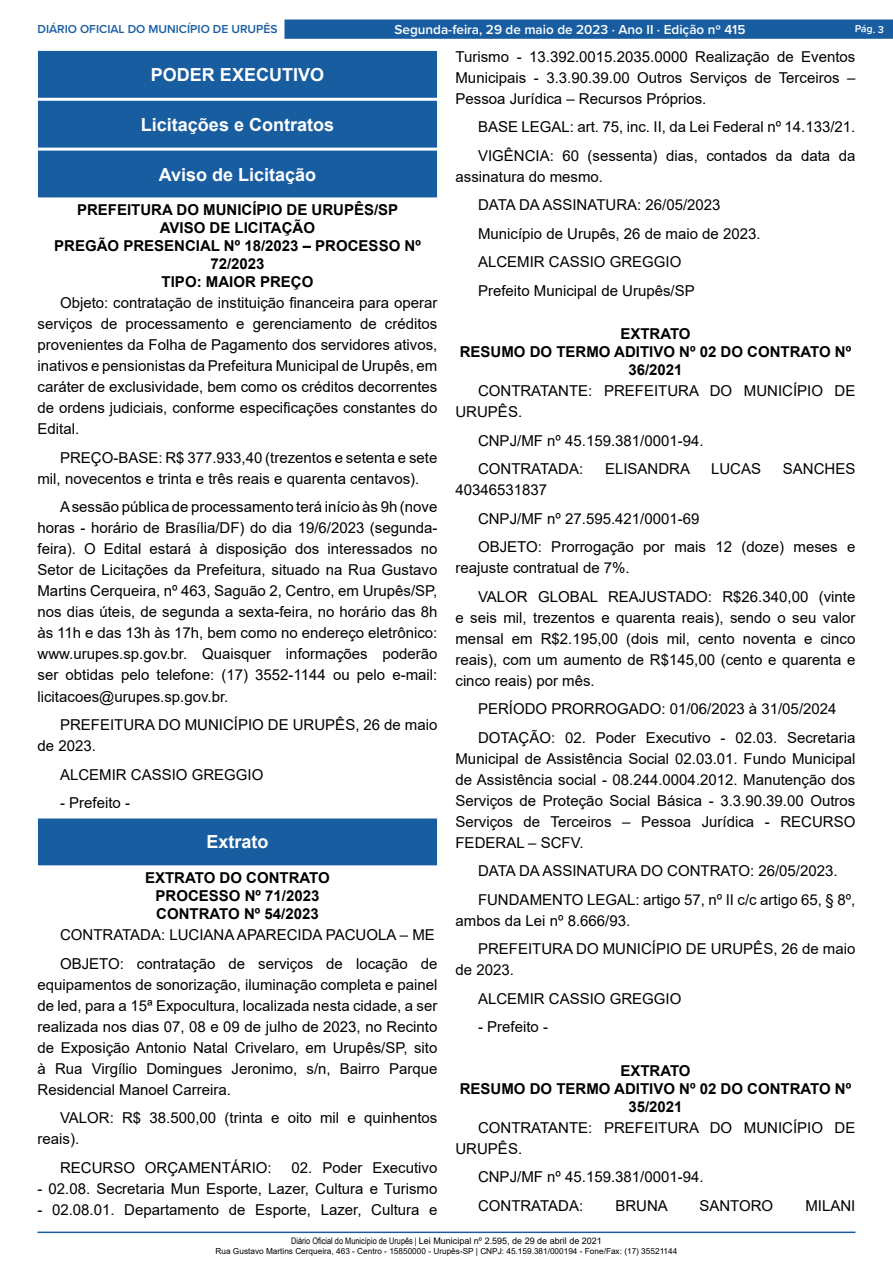
<style>
.page{position:relative;width:893px;height:1263px;background:#fff}
.page>*{position:absolute;margin:0;border:0;box-sizing:border-box;transform-origin:0 0}
.t1{font:700 18px "Arial";color:#fff}
._2_-_Corpo{font:15px/21px "Arial";color:#000}
._1_-_Cabeçalho{font:700 15px/18px "Arial";color:#000;text-align:center}
.t2{font:600 13.5px "Proxima Nova";color:#fff}
.t3{font:600 12px "Proxima Nova";color:#185da0}
.t4{font:600 10.5px "Proxima Nova";color:#fff}
.t5{font:9px "Arial";color:#000}
.t6{font:8.25px "Arial";color:#000}
.s1{font-family:"Arial Narrow"}
</style>
<div class="page">
<hr style="left:38px;top:1231px;width:817px;height:2px;background:#185da0">
<div style="left:284px;top:19px;width:609px;height:20px;background:#185da0;border:1px solid #185da0"></div>
<div style="left:39px;top:51px;width:397px;height:46px;background:#185da0"></div>
<div style="left:38px;top:51px;width:399px;height:47px;border:1px solid #185da0"></div>
<div style="left:39px;top:101px;width:397px;height:46px;background:#185da0"></div>
<div style="left:38px;top:101px;width:399px;height:47px;border:1px solid #185da0"></div>
<div style="left:39px;top:151px;width:397px;height:46px;background:#185da0"></div>
<div style="left:39px;top:819px;width:397px;height:46px;background:#185da0"></div>
<div style="left:38px;top:818px;width:399px;height:47px;border:1px solid #185da0"></div>
<p class="t3" style="left:38px;top:20px;width:242px">DIÁRIO OFICIAL DO MUNICÍPIO DE URUPÊS</p>
<p class="t2" style="left:394px;top:19px;width:352px">Segunda-feira, 29 de maio de 2023 ⋅ Ano II ⋅ Edição nº 415</p>
<p class="t4" style="left:855px;top:21px;width:31px;rotate:2deg">Pág. 3</p>
<p class="t1" style="left:151px;top:62px;width:175px">PODER EXECUTIVO</p>
<p class="t1" style="left:141px;top:112px;width:195px">Licitações e Contratos</p>
<p class="t1" style="left:159px;top:162px;width:159px">Aviso de Licitação</p>
<p class="_1_-_Cabeçalho" style="left:77px;top:201px;width:323px">PREFEITURA DO MUNICÍPIO DE URUPÊS/SP</p>
<p class="_1_-_Cabeçalho" style="left:160px;top:219px;width:157px">AVISO DE LICITAÇÃO</p>
<p class="_1_-_Cabeçalho" style="left:54px;top:237px;width:368px">PREGÃO PRESENCIAL Nº 18/2023 – PROCESSO Nº<br>72/2023</p>
<p class="_1_-_Cabeçalho" style="left:162px;top:273px;width:153px">TIPO: MAIOR PREÇO</p>
<p class="_2_-_Corpo" style="left:38px;top:293px;width:401px;text-align:justify;text-indent:22px">Objeto: contratação de instituição financeira para operar serviços de processamento e gerenciamento de créditos provenientes da Folha de Pagamento dos servidores ativos, inativos e pensionistas da Prefeitura Municipal de Urupês, em caráter de exclusividade, bem como os créditos decorrentes de ordens judiciais, conforme especificações constantes do Edital.</p>
<p class="_2_-_Corpo" style="left:38px;top:447px;width:401px;text-indent:22px">PREÇO-BASE: R$ 377.933,40 (trezentos e setenta e sete mil, novecentos e trinta e três reais e quarenta centavos).</p>
<p class="_2_-_Corpo" style="left:38px;top:497px;width:401px;text-align:justify;text-indent:22px">A sessão pública de processamento terá início às 9h (nove horas - horário de Brasília/DF) do dia 19/6/2023 (segunda&shy;feira). O Edital estará à disposição dos interessados no Setor de Licitações da Prefeitura, situado na Rua Gustavo Martins Cerqueira, nº 463, Saguão 2, Centro, em Urupês/SP, nos dias úteis, de segunda a sexta-feira, no horário das 8h às 11h e das 13h às 17h, bem como no endereço eletrônico: www.urupes.sp.gov.br. Quaisquer informações poderão ser obtidas pelo telefone: (17) 3552-1144 ou pelo e-mail: licitacoes@urupes.sp.gov.br.</p>
<p class="_2_-_Corpo" style="left:38px;top:714px;width:401px;text-indent:22px">PREFEITURA DO MUNICÍPIO DE URUPÊS, 26 de maio de 2023.</p>
<p class="_2_-_Corpo" style="left:60px;top:764px;width:205px">ALCEMIR CASSIO GREGGIO</p>
<p class="_2_-_Corpo" style="left:60px;top:792px;width:72px">- Prefeito -</p>
<p class="t1" style="left:206px;top:829px;width:64px">Extrato</p>
<p class="_1_-_Cabeçalho" style="left:145px;top:869px;width:186px">EXTRATO DO CONTRATO</p>
<p class="_1_-_Cabeçalho" style="left:156px;top:887px;width:165px">PROCESSO Nº 71/2023</p>
<p class="_1_-_Cabeçalho" style="left:156px;top:905px;width:164px">CONTRATO Nº 54/2023</p>
<p class="_2_-_Corpo" style="left:60px;top:924px;width:376px">CONTRATADA: LUCIANA APARECIDA PACUOLA – ME</p>
<p class="_2_-_Corpo" style="left:38px;top:953px;width:401px;text-align:justify;text-indent:22px">OBJETO: contratação de serviços de locação de equipamentos de sonorização, iluminação completa e painel de led, para a 15ª Expocultura, localizada nesta cidade, a ser realizada nos dias 07, 08 e 09 de julho de 2023, no Recinto de Exposição Antonio Natal Crivelaro, em Urupês/SP, sito à Rua Virgílio Domingues Jeronimo, s/n, Bairro Parque Residencial Manoel Carreira.</p>
<p class="_2_-_Corpo" style="left:38px;top:1107px;width:401px;text-indent:22px">VALOR: R$ 38.500,00 (trinta e oito mil e quinhentos reais).</p>
<p class="_2_-_Corpo" style="left:60px;top:1157px;width:213px">RECURSO ORÇAMENTÁRIO:</p>
<p class="_2_-_Corpo" style="left:292px;top:1157px;width:147px">02. Poder Executivo</p>
<p class="_2_-_Corpo" style="left:38px;top:1178px;width:401px">- 02.08. Secretaria Mun Esporte, Lazer, Cultura e Turismo</p>
<p class="_2_-_Corpo" style="left:38px;top:1199px;width:401px">- 02.08.01. Departamento de Esporte, Lazer, Cultura e</p>
<p class="_2_-_Corpo" style="left:455px;top:46px;width:401px;text-align:justify">Turismo - 13.392.0015.2035.0000 Realização de Eventos Municipais - 3.3.90.39.00 Outros Serviços de Terceiros – Pessoa Jurídica – Recursos Próprios.</p>
<p class="_2_-_Corpo" style="left:478px;top:116px;width:379px">BASE LEGAL: art. 75, inc. II, da Lei Federal nº 14.133/21.</p>
<p class="_2_-_Corpo" style="left:455px;top:145px;width:401px;text-indent:22px">VIGÊNCIA: 60 (sessenta) dias, contados da data da assinatura do mesmo.</p>
<p class="_2_-_Corpo" style="left:478px;top:194px;width:244px">DATA DA ASSINATURA: 26/05/2023</p>
<p class="_2_-_Corpo" style="left:478px;top:223px;width:284px">Município de Urupês, 26 de maio de 2023.</p>
<p class="_2_-_Corpo" style="left:478px;top:251px;width:205px">ALCEMIR CASSIO GREGGIO</p>
<p class="_2_-_Corpo" style="left:478px;top:280px;width:218px">Prefeito Municipal de Urupês/SP</p>
<p class="_1_-_Cabeçalho" style="left:620px;top:325px;width:72px">EXTRATO</p>
<p class="_1_-_Cabeçalho" style="left:460px;top:343px;width:393px">RESUMO DO TERMO ADITIVO Nº 02 DO CONTRATO Nº<br>36/2021</p>
<p class="_2_-_Corpo" style="left:455px;top:380px;width:401px;text-indent:22px">CONTRATANTE: PREFEITURA DO MUNICÍPIO DE<br>URUPÊS.</p>
<p class="_2_-_Corpo" style="left:478px;top:430px;width:227px">CNPJ/MF nº 45.159.381/0001-94.</p>
<p class="_2_-_Corpo" style="left:478px;top:458px;width:107px">CONTRATADA:</p>
<p class="_2_-_Corpo" style="left:605px;top:458px;width:87px">ELISANDRA</p>
<p class="_2_-_Corpo" style="left:711px;top:458px;width:52px">LUCAS</p>
<p class="_2_-_Corpo" style="left:783px;top:458px;width:74px">SANCHES</p>
<p class="_2_-_Corpo" style="left:455px;top:479px;width:93px">40346531837</p>
<p class="_2_-_Corpo" style="left:478px;top:508px;width:223px">CNPJ/MF nº 27.595.421/0001-69</p>
<p class="_2_-_Corpo" style="left:455px;top:536px;width:401px;text-indent:22px">OBJETO: Prorrogação por mais 12 (doze) meses e reajuste contratual de 7%.</p>
<p class="_2_-_Corpo" style="left:455px;top:586px;width:401px;text-align:justify;text-indent:22px">VALOR GLOBAL REAJUSTADO: R$26.340,00 (vinte e seis mil, trezentos e quarenta reais), sendo o seu valor mensal em R$2.195,00 (dois mil, cento noventa e cinco reais), com um aumento de R$145,00 (cento e quarenta e cinco reais) por mês.</p>
<p class="_2_-_Corpo" style="left:478px;top:698px;width:360px">PERÍODO PRORROGADO: 01/06/2023 à 31/05/2024</p>
<p class="_2_-_Corpo" style="left:455px;top:727px;width:401px;text-align:justify;text-indent:22px">DOTAÇÃO: 02. Poder Executivo - 02.03. Secretaria Municipal de Assistência Social 02.03.01. Fundo Municipal de Assistência social - 08.244.0004.2012. Manutenção dos Serviços de Proteção Social Básica - 3.3.90.39.00 Outros Serviços de Terceiros – Pessoa Jurídica - RECURSO FEDERAL – SCFV.</p>
<p class="_2_-_Corpo" style="left:478px;top:860px;width:361px">DATA DA ASSINATURA DO CONTRATO: 26/05/2023.</p>
<p class="_2_-_Corpo" style="left:455px;top:889px;width:401px;text-indent:22px">FUNDAMENTO LEGAL: artigo 57, nº II c/c artigo 65, § 8º, ambos da Lei nº 8.666/93.</p>
<p class="_2_-_Corpo" style="left:455px;top:938px;width:401px;text-indent:22px">PREFEITURA DO MUNICÍPIO DE URUPÊS, 26 de maio de 2023.</p>
<p class="_2_-_Corpo" style="left:478px;top:988px;width:205px">ALCEMIR CASSIO GREGGIO</p>
<p class="_2_-_Corpo" style="left:478px;top:1016px;width:72px">- Prefeito -</p>
<p class="_1_-_Cabeçalho" style="left:620px;top:1062px;width:72px">EXTRATO</p>
<p class="_1_-_Cabeçalho" style="left:460px;top:1080px;width:393px">RESUMO DO TERMO ADITIVO Nº 02 DO CONTRATO Nº<br>35/2021</p>
<p class="_2_-_Corpo" style="left:455px;top:1117px;width:401px;text-indent:22px">CONTRATANTE: PREFEITURA DO MUNICÍPIO DE<br>URUPÊS.</p>
<p class="_2_-_Corpo" style="left:478px;top:1166px;width:227px">CNPJ/MF nº 45.159.381/0001-94.</p>
<p class="_2_-_Corpo" style="left:478px;top:1195px;width:107px">CONTRATADA:</p>
<p class="_2_-_Corpo" style="left:615px;top:1195px;width:54px">BRUNA</p>
<p class="_2_-_Corpo" style="left:699px;top:1195px;width:75px">SANTORO</p>
<p class="_2_-_Corpo" style="left:805px;top:1195px;width:52px">MILANI</p>
<p class="t5" style="left:291px;top:1235px;width:312px"><span class="s1">Diário Oficial do Município de Urupês |</span> Lei Municipal nº 2.595, de 29 de abril de 2021</p>
<p class="t6" style="left:216px;top:1245px;width:463px">Rua Gustavo Martins Cerqueira, 463 - Centro - 15850000 - Urupês-SP | CNPJ: 45.159.381/000194 - Fone/Fax: (17) 35521144</p>
</div>
